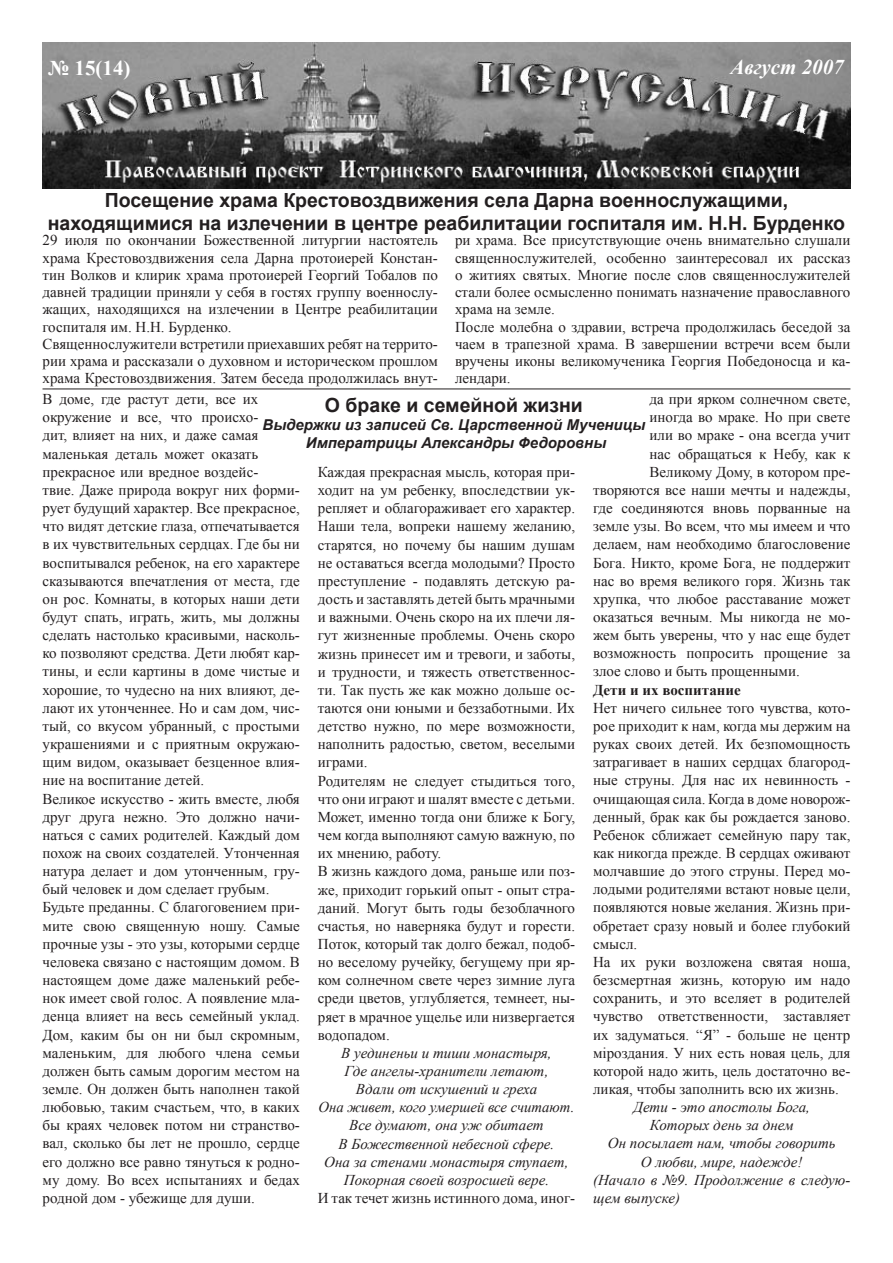
<style>
.page{position:relative;width:893px;height:1263px;background:#fff}
.page>*{position:absolute;margin:0;border:0;box-sizing:border-box;transform-origin:0 0}
.t1{font:italic 700 21px "Times New Roman";color:#fff}
.t2{font:700 21px "Times New Roman";color:#fff}
.t3{font:700 19.5px "Arial";color:#231f20}
.t4{font:15px/18.1px "Times New Roman";color:#231f20;text-align:justify}
.t5{font:italic 15px/18.1px "Times New Roman";color:#231f20}
.t6{font:italic 700 15px "Arial";color:#231f20}
.t7{font:700 15px "Times New Roman";color:#231f20}
</style>
<div class="page">
<img style="left:43px;top:43px;width:807px;height:145px">
<hr style="left:43px;top:389px;width:807px;height:1px;background:#231f20">
<p class="t2" style="left:48px;top:53px;width:84px">№ 15(14)</p>
<p class="t1" style="left:730px;top:52px;width:115px">Август 2007</p>
<p class="t3" style="left:105px;top:186px;width:685px">Посещение храма Крестовоздвижения села Дарна военнослужащими,</p>
<p class="t3" style="left:48px;top:210px;width:799px">находящимися на излечении в центре реабилитации госпиталя им. Н.Н. Бурденко</p>
<p class="t4" style="left:43px;top:231px;width:397px;line-height:17.2px">29 июля по окончании Божественной литургии настоятель храма Крестовоздвижения села Дарна протоиерей Констан&shy;тин Волков и клирик храма протоиерей Георгий Тобалов по давней традиции приняли у себя в гостях группу военнослу&shy;жащих, находящихся на излечении в Центре реабилитации госпиталя им. Н.Н. Бурденко.</p>
<p class="t4" style="left:43px;top:335px;width:397px;line-height:17.2px">Священнослужители встретили приехавших ребят на террито&shy;рии храма и рассказали о духовном и историческом прошлом храма Крестовоздвижения. Затем беседа продолжилась внут-</p>
<p class="t4" style="left:455px;top:231px;width:397px;line-height:17.2px">ри храма. Все присутствующие очень внимательно слушали священнослужителей, особенно заинтересовал их рассказ о житиях святых. Многие после слов священнослужителей стали более осмысленно понимать назначение православного храма на земле.</p>
<p class="t4" style="left:455px;top:318px;width:397px;line-height:17.2px">После молебна о здравии, встреча продолжилась беседой за чаем в трапезной храма. В завершении встречи всем были вручены иконы великомученика Георгия Победоносца и ка&shy;лендари.</p>
<p class="t4" style="left:43px;top:390px;width:259px;text-align:left">В доме, где растут дети, все их окружение и все, что происхо-<br>дит, влияет на них, и даже самая маленькая деталь может оказать прекрасное или вредное воздейс-<br>твие. Даже природа вокруг них форми&shy;рует будущий характер. Все прекрасное, что видят детские глаза, отпечатывается в их чувствительных сердцах. Где бы ни воспитывался ребенок, на его характере сказываются впечатления от места, где он рос. Комнаты, в которых наши дети будут спать, играть, жить, мы должны сделать настолько красивыми, насколь&shy;ко позволяют средства. Дети любят кар&shy;тины, и если картины в доме чистые и хорошие, то чудесно на них влияют, де&shy;лают их утонченнее. Но и сам дом, чис&shy;тый, со вкусом убранный, с простыми украшениями и с приятным окружаю&shy;щим видом, оказывает безценное влия&shy;ние на воспитание детей.</p>
<p class="t4" style="left:43px;top:789px;width:259px">Великое искусство - жить вместе, любя друг друга нежно. Это должно начи&shy;наться с самих родителей. Каждый дом похож на своих создателей. Утонченная натура делает и дом утонченным, гру&shy;бый человек и дом сделает грубым.</p>
<p class="t4" style="left:43px;top:898px;width:259px">Будьте преданны. С благоговением при&shy;мите свою священную ношу. Самые прочные узы - это узы, которыми сердце человека связано с настоящим домом. В настоящем доме даже маленький ребе&shy;нок имеет свой голос. А появление мла&shy;денца влияет на весь семейный уклад.<br>Дом, каким бы он ни был скромным, маленьким, для любого члена семьи должен быть самым дорогим местом на земле. Он должен быть наполнен такой любовью, таким счастьем, что, в каких бы краях человек потом ни странство&shy;вал, сколько бы лет не прошло, сердце его должно все равно тянуться к родно&shy;му дому. Во всех испытаниях и бедах родной дом - убежище для души.</p>
<p class="t4" style="left:649px;top:390px;width:202px">да при ярком солнечном свете,</p>
<p class="t4" style="left:649px;top:408px;width:202px">иногда во мраке. Но при свете</p>
<p class="t4" style="left:649px;top:426px;width:202px">или во мраке - она всегда учит</p>
<p class="t4" style="left:649px;top:444px;width:202px">нас обращаться к Небу, как к</p>
<p class="t4" style="left:649px;top:462px;width:202px">Великому Дому, в котором пре-</p>
<p class="t4" style="left:593px;top:481px;width:259px">творяются все наши мечты и надежды,</p>
<p class="t4" style="left:593px;top:499px;width:259px">где соединяются вновь порванные на</p>
<p class="t4" style="left:593px;top:517px;width:259px">земле узы. Во всем, что мы имеем и что</p>
<p class="t4" style="left:593px;top:535px;width:259px">делаем, нам необходимо благословение</p>
<p class="t4" style="left:593px;top:553px;width:259px">Бога. Никто, кроме Бога, не поддержит</p>
<p class="t4" style="left:593px;top:571px;width:259px">нас во время великого горя. Жизнь так</p>
<p class="t4" style="left:593px;top:589px;width:259px">хрупка, что любое расставание может</p>
<p class="t4" style="left:593px;top:608px;width:259px">оказаться вечным. Мы никогда не мо-</p>
<p class="t4" style="left:593px;top:626px;width:259px">жем быть уверены, что у нас еще будет</p>
<p class="t4" style="left:593px;top:644px;width:259px">возможность попросить прощение за</p>
<p class="t4" style="left:593px;top:662px;width:208px">злое слово и быть прощенными.</p>
<p class="t7" style="left:593px;top:679px;width:149px">Дети и их воспитание</p>
<p class="t4" style="left:593px;top:698px;width:259px">Нет ничего сильнее того чувства, кото&shy;рое приходит к нам, когда мы держим на руках своих детей. Их безпомощность затрагивает в наших сердцах благород&shy;ные струны. Для нас их невинность - очищающая сила. Когда в доме новорож&shy;денный, брак как бы рождается заново.<br>Ребенок сближает семейную пару так, как никогда прежде. В сердцах оживают молчавшие до этого струны. Перед мо&shy;лодыми родителями встают новые цели, появляются новые желания. Жизнь при&shy;обретает сразу новый и более глубокий смысл.</p>
<p class="t4" style="left:593px;top:952px;width:259px">На их руки возложена святая ноша, безсмертная жизнь, которую им надо сохранить, и это вселяет в родителей чувство ответственности, заставляет их задуматься. “Я” - больше не центр мiроздания. У них есть новая цель, для которой надо жить, цель достаточно ве&shy;ликая, чтобы заполнить всю их жизнь.</p>
<p class="t5" style="left:634px;top:1098px;width:178px">Дети - это апостолы Бога,</p>
<p class="t5" style="left:650px;top:1116px;width:145px">Которых день за днем</p>
<p class="t5" style="left:608px;top:1134px;width:229px">Он посылает нам, чтобы говорить</p>
<p class="t5" style="left:641px;top:1152px;width:163px">О любви, мире, надежде!</p>
<p class="t5" style="left:593px;top:1170px;width:259px">(Начало в №9. Продолжение в следую&shy;щем выпуске)</p>
<p class="t3" style="left:325px;top:392px;width:259px">О браке и семейной жизни</p>
<p class="t6" style="left:263px;top:415px;width:384px">Выдержки из записей Св. Царственной Мученицы</p>
<p class="t6" style="left:306px;top:433px;width:302px">Императрицы Александры Федоровны</p>
<p class="t4" style="left:318px;top:463px;width:259px">Каждая прекрасная мысль, которая при&shy;ходит на ум ребенку, впоследствии ук&shy;репляет и облагораживает его характер.<br>Наши тела, вопреки нашему желанию, старятся, но почему бы нашим душам не оставаться всегда молодыми? Просто преступление - подавлять детскую ра&shy;дость и заставлять детей быть мрачными и важными. Очень скоро на их плечи ля&shy;гут жизненные проблемы. Очень скоро жизнь принесет им и тревоги, и заботы, и трудности, и тяжесть ответственнос&shy;ти. Так пусть же как можно дольше ос&shy;таются они юными и беззаботными. Их детство нужно, по мере возможности, наполнить радостью, светом, веселыми играми.</p>
<p class="t4" style="left:318px;top:771px;width:259px">Родителям не следует стыдиться того, что они играют и шалят вместе с детьми.<br>Может, именно тогда они ближе к Богу, чем когда выполняют самую важную, по их мнению, работу.</p>
<p class="t4" style="left:318px;top:862px;width:259px">В жизнь каждого дома, раньше или поз&shy;же, приходит горький опыт - опыт стра&shy;даний. Могут быть годы безоблачного счастья, но наверняка будут и горести.<br>Поток, который так долго бежал, подоб&shy;но веселому ручейку, бегущему при яр&shy;ком солнечном свете через зимние луга среди цветов, углубляется, темнеет, ны&shy;ряет в мрачное ущелье или низвергается водопадом.</p>
<p class="t5" style="left:341px;top:1043px;width:212px">В уединеньи и тиши монастыря,</p>
<p class="t5" style="left:344px;top:1061px;width:206px">Где ангелы-хранители летают,</p>
<p class="t5" style="left:356px;top:1080px;width:183px">Вдали от искушений и греха</p>
<p class="t5" style="left:319px;top:1098px;width:257px">Она живет, кого умершей все считают.</p>
<p class="t5" style="left:349px;top:1116px;width:196px">Все думают, она уж обитает</p>
<p class="t5" style="left:339px;top:1134px;width:217px">В Божественной небесной сфере.</p>
<p class="t5" style="left:324px;top:1152px;width:246px">Она за стенами монастыря ступает,</p>
<p class="t5" style="left:344px;top:1170px;width:207px">Покорная своей возросшей вере.</p>
<p class="t4" style="left:318px;top:1189px;width:259px">И так течет жизнь истинного дома, иног-</p>
</div>
